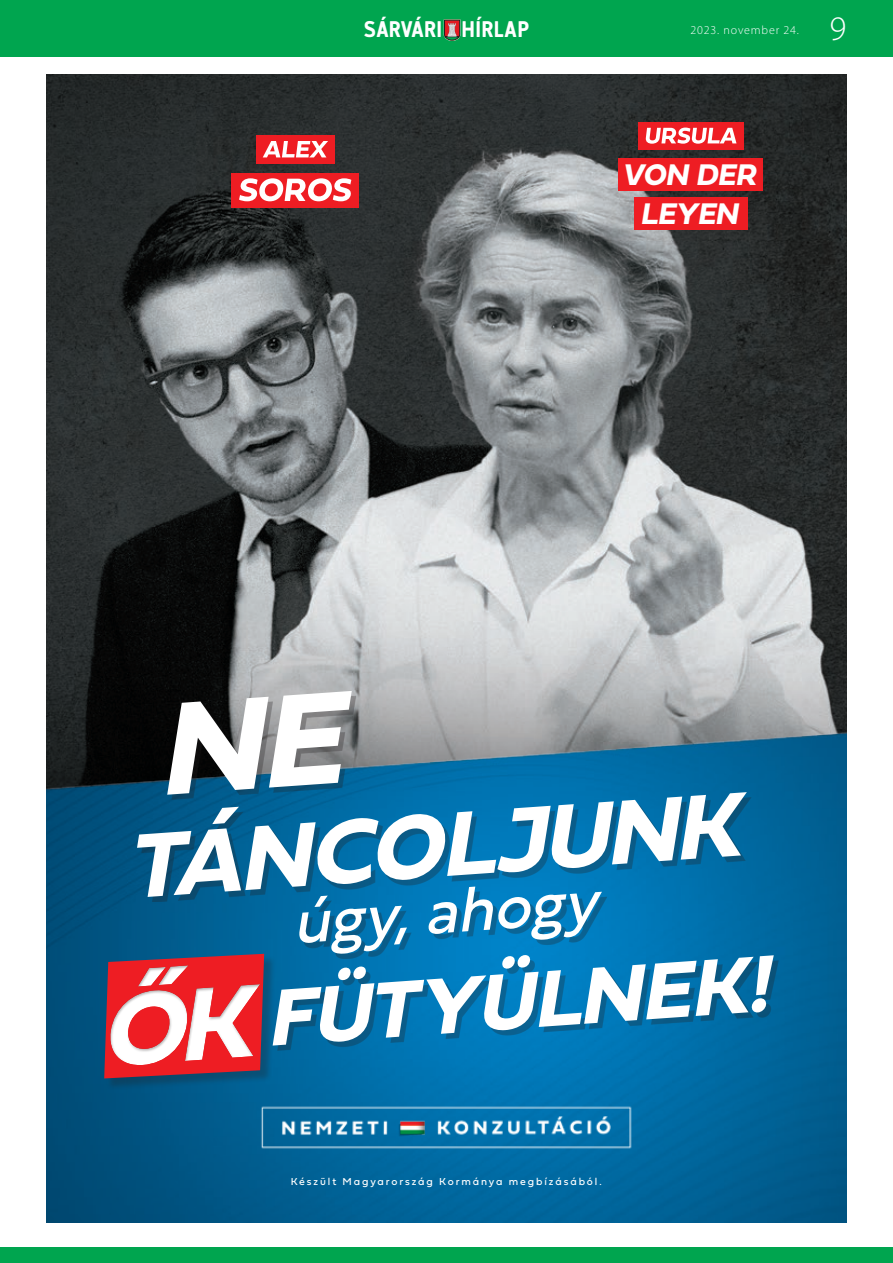
<style>
.page{position:relative;width:893px;height:1263px;background:#fff}
.page>*{position:absolute;margin:0;border:0;box-sizing:border-box;transform-origin:0 0}
.t1{font:italic 700 94.8px "Fieldwork Hum";color:#fff}
.t2{font:italic 700 83.1px "Fieldwork Hum";color:#fff}
.t3{font:italic 63.9px "Fieldwork Hum";color:#fff}
.t4{font:300 34.5px "Myriad Pro";color:#fff}
.t5{font:italic 700 31.2px/38.7px "Fieldwork";color:#fff;text-align:center}
.t6{font:900 22.65px "Finador";letter-spacing:.02em;color:#fff;scale:.85 1}
.t7{font:300 12px "Myriad Pro";letter-spacing:.07em;color:#fff}
.t8{font:10.5px "Fieldwork Geo Regular";letter-spacing:.18em;color:#fff}
</style>
<div class="page">
<div style="left:0;top:0;width:893px;height:57px;background:#00a54f"></div>
<div style="left:0;top:1247px;width:893px;height:16px;background:#00a54f"></div>
<img style="left:47px;top:74px;width:799px;height:650px">
<img style="left:47px;top:724px;width:799px;height:498px">
<img style="left:239px;top:1086px;width:415px;height:82px">
<div style="left:142px;top:695px;width:610px;height:207px;background:#231f20;opacity:.3"></div>
<div style="left:277px;top:960px;width:502px;height:90px;background:#231f20;opacity:.3"></div>
<div style="left:304px;top:891px;width:303px;height:68px;background:#231f20;opacity:.3"></div>
<div style="left:106px;top:956px;width:170px;height:134px;background:#231f20;opacity:.28"></div>
<svg style="left:103px;top:954px;width:167px;height:124px"></svg>
<div style="left:231px;top:173px;width:128px;height:34px;background:#ee1d23"></div>
<div style="left:256px;top:135px;width:78px;height:29px;background:#ee1d23"></div>
<svg style="left:239px;top:178px;width:112px;height:23px"></svg>
<svg style="left:263px;top:141px;width:65px;height:16px"></svg>
<div style="left:618px;top:158px;width:145px;height:33px;background:#ee1d23"></div>
<div style="left:634px;top:197px;width:114px;height:33px;background:#ee1d23"></div>
<div style="left:638px;top:122px;width:106px;height:28px;background:#ee1d23"></div>
<svg style="left:645px;top:128px;width:91px;height:16px"></svg>
<svg style="left:444px;top:19px;width:16px;height:22px"></svg>
<svg style="left:167px;top:691px;width:185px;height:104px;background:#485861"></svg>
<h3 class="t6" style="left:363px;top:13px;width:197px">SÁRVÁRI HÍRLAP</h3>
<p class="t7" style="left:690px;top:23px;width:110px">2023. november 24.</p>
<h3 class="t4" style="left:829px;top:8px;width:18px">9</h3>
<p class="t5" style="left:622px;top:154px;width:136px">VON DER<br>LEYEN</p>
<p class="t1" style="left:121px;top:792px;width:615px;rotate:-4deg">TÁNCOLJUNK</p>
<p class="t3" style="left:288px;top:872px;width:307px;rotate:-4deg">úgy, ahogy</p>
<p class="t2" style="left:262px;top:953px;width:504px;rotate:-4deg">FÜTYÜLNEK!</p>
<p class="t8" style="left:291px;top:1173px;width:312px">Készült Magyarország Kormánya megbízásából.</p>
</div>
